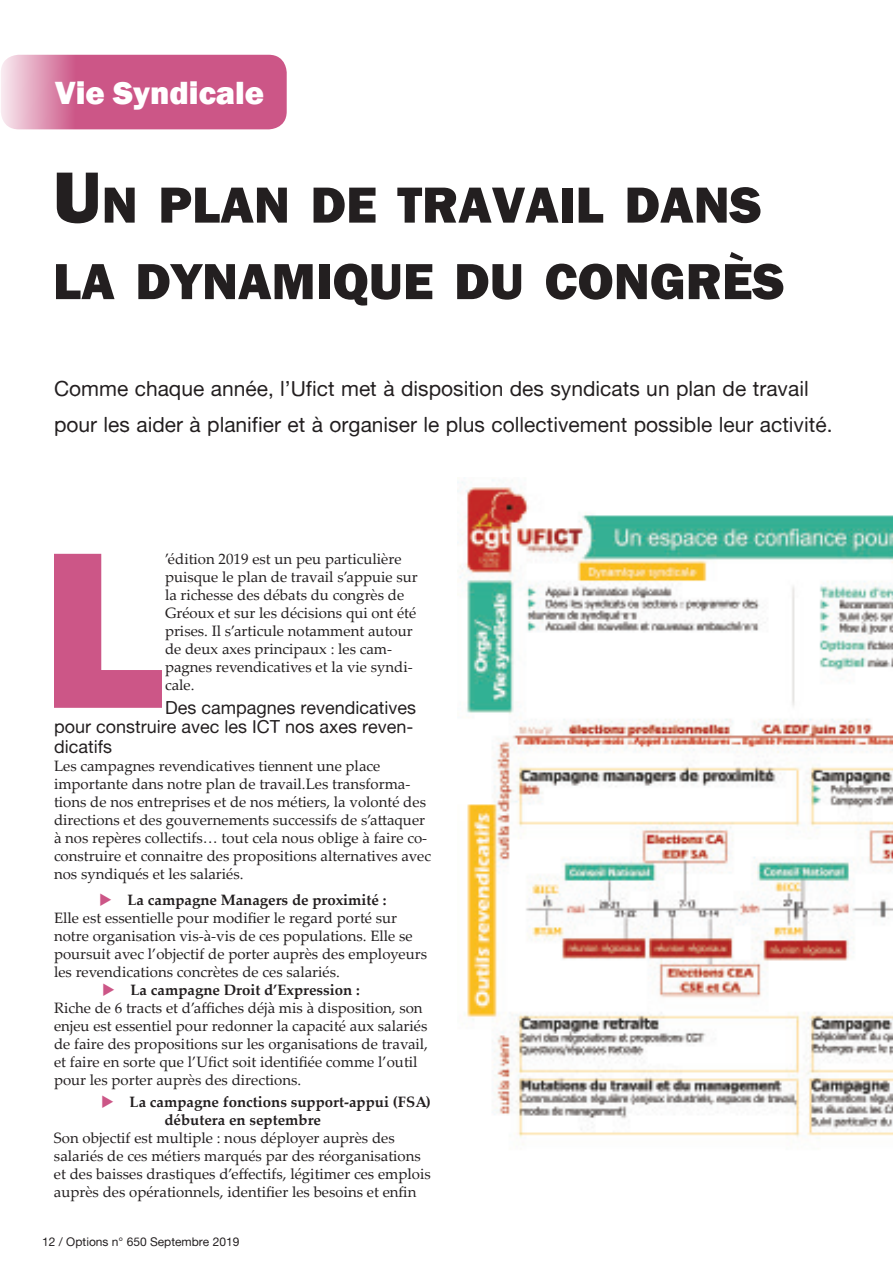
<style>
.page{position:relative;width:893px;height:1263px;background:#fff}
.page>*{position:absolute;margin:0;border:0;box-sizing:border-box;transform-origin:0 0}
.t1{font:800 231px "Franklin Gothic";color:#cc5687}
.t2{font:800 52.5px/76.5px "Franklin Gothic";color:#231f20}
.t3{font:800 33px "Franklin Gothic";color:#fff}
.t4{font:21px/36px "Alte Haas Grotesk";color:#231f20}
.t5{font:18px/19.5px "Alte Haas Grotesk";color:#231f20}
.t6{font:15px/18px "Palatino Linotype";color:#231f20}
.t7{font:700 15px/18px "Palatino Linotype";color:#231f20}
.t8{font:12px "Alte Haas Grotesk";color:#231f20}
.s1{font-size:75px}
.s2{color:#cc5687}
.s3{font-weight:700}
</style>
<div class="page">
<svg style="left:1px;top:55px;width:286px;height:74px;background:#d16994"></svg>
<img style="left:457px;top:477px;width:436px;height:668px">
<h3 class="t3" style="left:55px;top:71px;width:211px">Vie Syndicale</h3>
<h2 class="t2" style="left:53px;top:167px;width:733px"><span class="s1">U</span>N PLAN DE TRAVAIL DANS<br>LA DYNAMIQUE DU CONGRÈS</h2>
<h3 class="t4" style="left:54px;top:370px;width:780px">Comme chaque année, l’Ufict met à disposition des syndicats un plan de travail pour les aider à planifier et à organiser le plus collectivement possible leur activité.</h3>
<h1 class="t1" style="left:41px;top:481px;width:126px">L</h1>
<p class="t6" style="left:165px;top:549px;width:254px">’édition 2019 est un peu particulière puisque le plan de travail s’appuie sur la richesse des débats du congrès de Gréoux et sur les décisions qui ont été prises. Il s’articule notamment autour de deux axes principaux : les cam&shy;pagnes revendicatives et la vie syndi&shy;cale.</p>
<p class="t5" style="left:54px;top:697px;width:364px;text-indent:111px">Des campagnes revendicatives pour construire avec les ICT nos axes reven&shy;dicatifs</p>
<p class="t6" style="left:54px;top:756px;width:379px">Les campagnes revendicatives tiennent une place importante dans notre plan de travail.Les transforma&shy;tions de nos entreprises et de nos métiers, la volonté des directions et des gouvernements successifs de s’attaquer à nos repères collectifs… tout cela nous oblige à faire co&shy;construire et connaitre des propositions alternatives avec nos syndiqués et les salariés.</p>
<p class="t6" style="left:54px;top:890px;width:375px;text-indent:45px"><span class="s2">◆</span> <span class="s3">La campagne Managers de proximité :<br></span>Elle est essentielle pour modifier le regard porté sur notre organisation vis-à-vis de ces populations. Elle se poursuit avec l’objectif de porter auprès des employeurs les revendications concrètes de ces salariés.</p>
<p class="t6" style="left:54px;top:980px;width:376px;text-indent:48px"><span class="s2">◆</span> <span class="s3">La campagne Droit d’Expression :<br></span>Riche de 6 tracts et d’affiches déjà mis à disposition, son enjeu est essentiel pour redonner la capacité aux salariés de faire des propositions sur les organisations de travail, et faire en sorte que l’Ufict soit identifiée comme l’outil pour les porter auprès des directions.</p>
<p class="t7" style="left:164px;top:1093px;width:268px;text-indent:-63px"><span class="s2">◆</span> La campagne fonctions support-appui (FSA) débutera en septembre</p>
<p class="t6" style="left:54px;top:1129px;width:378px">Son objectif est multiple : nous déployer auprès des salariés de ces métiers marqués par des réorganisations et des baisses drastiques d’effectifs, légitimer ces emplois auprès des opérationnels, identifier les besoins et enfin</p>
<p class="t8" style="left:42px;top:1234px;width:199px">12 / Options n° 650 Septembre 2019</p>
</div>
